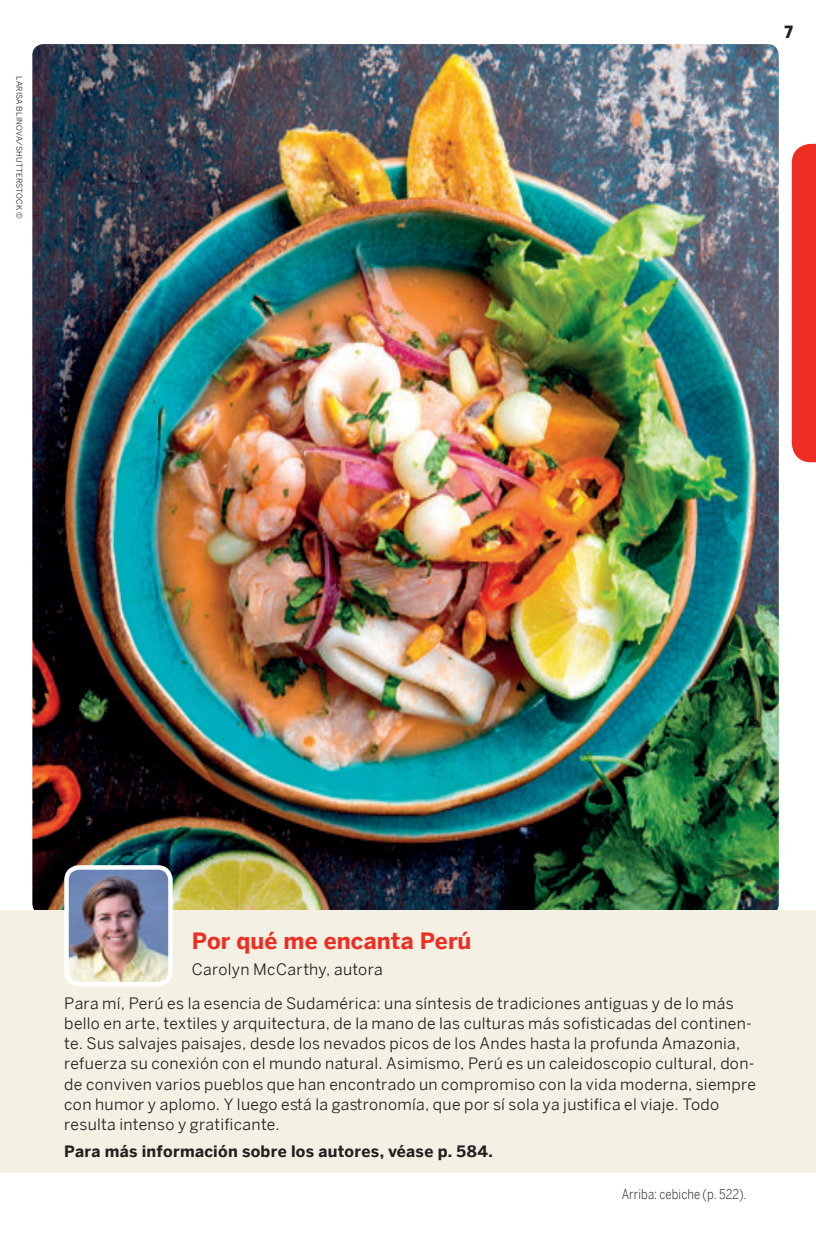
<style>
.page{position:relative;width:816px;height:1244px;background:#fff}
.page>*{position:absolute;margin:0;border:0;box-sizing:border-box;transform-origin:0 0}
.Heading_2_-_Welcome{font:700 22.5px "LP Benton Sans";letter-spacing:.005em;color:#ee2e22}
.Page_Number{font:16.88px "LP Benton Sans Cond Bl";color:#231f20}
.Box_Flush_Left{font:15.75px/20.2px "LP Benton Sans";letter-spacing:.02em;color:#231f20}
.Box_Flush_Left-2{font:700 15.75px "LP Benton Sans";letter-spacing:.015em;color:#231f20}
.Caption_-_Paragraph{font:13.5px "LP Benton Sans Cond Lt";letter-spacing:.01em;color:#231f20}
.t1{font:7.88px "LP Benton Sans";letter-spacing:.025em;color:#231f20}
</style>
<div class="page">
<img style="left:32px;top:44px;width:747px;height:866px">
<div style="left:0;top:910px;width:816px;height:262px;background:#f4f0e3"></div>
<img style="left:66px;top:867px;width:104px;height:114px">
<div style="left:64px;top:865px;width:109px;height:121px;border:4px solid #fff;border-radius:13px"></div>
<div style="left:792px;top:144px;width:24px;height:318px;background:#ee2e22"></div>
<p class="t1" style="left:24px;top:76px;width:144px;rotate:90deg">LARISA BLINOVA/SHUTTERSTOCK ©</p>
<p class="Page_Number" style="left:784px;top:19px;width:9px">7</p>
<p class="Heading_2_-_Welcome" style="left:192px;top:924px;width:281px">Por qué me encanta Perú</p>
<p class="Box_Flush_Left" style="left:192px;top:959px;width:192px">Carolyn McCarthy, autora</p>
<p class="Box_Flush_Left" style="left:64px;top:992px;width:693px">Para mí, Perú es la esencia de Sudamérica: una síntesis de tradiciones antiguas y de lo más bello en arte, textiles y arquitectura, de la mano de las culturas más sofisticadas del continen&shy;te. Sus salvajes paisajes, desde los nevados picos de los Andes hasta la profunda Amazonia, refuerza su conexión con el mundo natural. Asimismo, Perú es un caleidoscopio cultural, don&shy;de conviven varios pueblos que han encontrado un compromiso con la vida moderna, siempre con humor y aplomo. Y luego está la gastronomía, que por sí sola ya justifica el viaje. Todo resulta intenso y gratificante.</p>
<p class="Box_Flush_Left-2" style="left:64px;top:1139px;width:430px">Para más información sobre los autores, véase p. 584.</p>
<p class="Caption_-_Paragraph" style="left:622px;top:1185px;width:127px">Arriba: cebiche (p. 522).</p>
</div>
